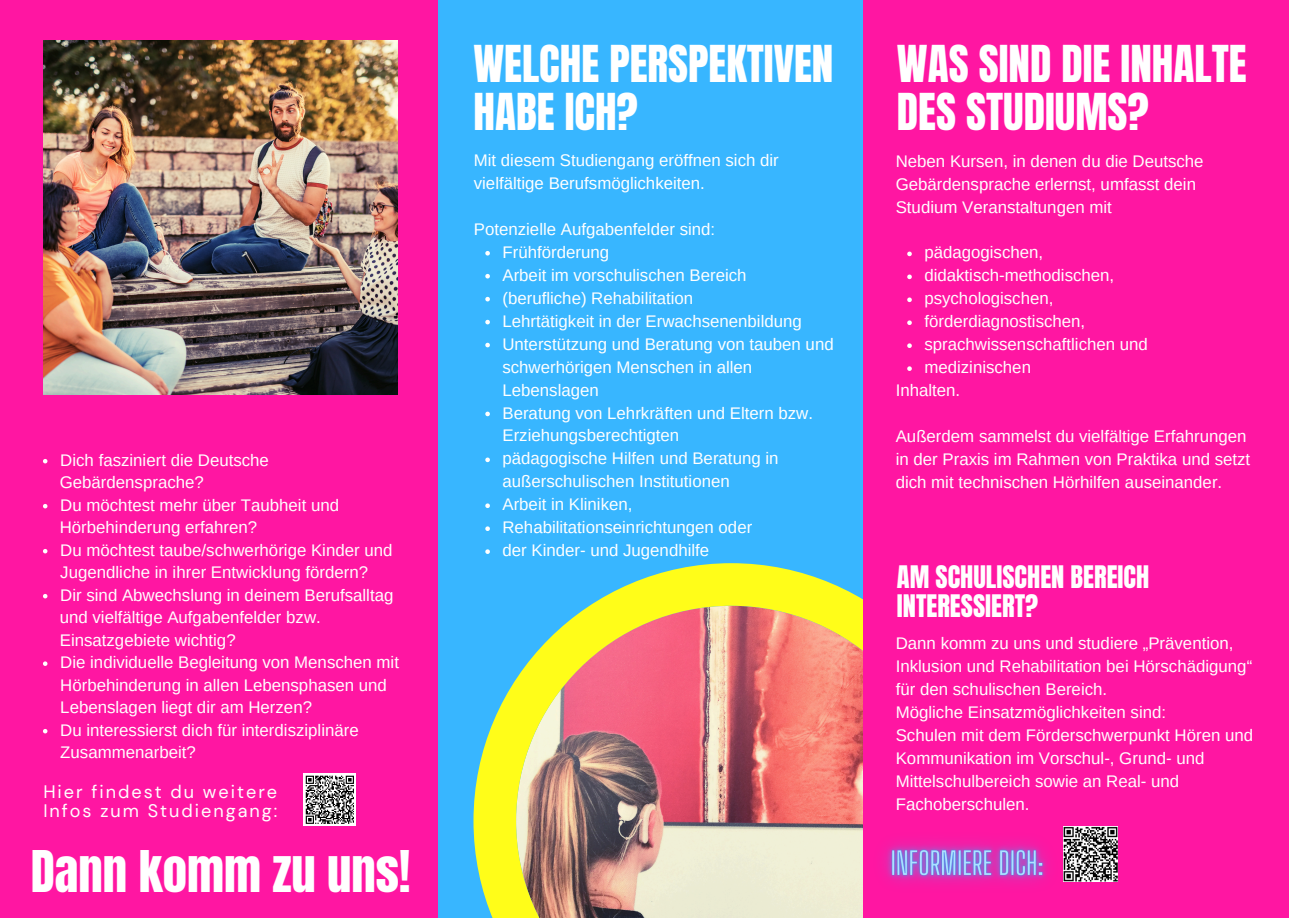
<style>
.page{position:relative;width:1289px;height:918px;background:#fff}
.page>*{position:absolute;margin:0;border:0;box-sizing:border-box;transform-origin:0 0}
.t1{font:48.9px "Anton";color:#fff}
.t2{font:43.2px/48.2px "Anton";color:#fff}
.t3{font:26.4px/28.7px "Anton";color:#fff}
.t4{font:18px/19.2px "DM Sans";letter-spacing:.11em;color:#fff}
.t5{font:16.8px/23px "Arimo";color:#fff}
</style>
<div class="page">
<div style="left:0;top:0;width:1288px;height:918px;background:#38b6ff"></div>
<div style="left:0;top:0;width:438px;height:918px;background:#ff16a2"></div>
<img style="left:473px;top:563px;width:390px;height:355px">
<div style="left:863px;top:0;width:425px;height:918px;background:#ff16a2"></div>
<svg style="left:907px;top:252px;width:4px;height:4px"></svg>
<svg style="left:907px;top:275px;width:4px;height:4px"></svg>
<svg style="left:907px;top:298px;width:4px;height:4px"></svg>
<svg style="left:907px;top:320px;width:4px;height:5px"></svg>
<svg style="left:907px;top:343px;width:4px;height:5px"></svg>
<svg style="left:907px;top:366px;width:4px;height:5px"></svg>
<img style="left:854px;top:809px;width:225px;height:108px">
<img style="left:43px;top:40px;width:355px;height:354px">
<svg style="left:485px;top:251px;width:5px;height:5px"></svg>
<svg style="left:485px;top:274px;width:5px;height:5px"></svg>
<svg style="left:485px;top:297px;width:5px;height:4px"></svg>
<svg style="left:485px;top:320px;width:5px;height:4px"></svg>
<svg style="left:485px;top:343px;width:5px;height:4px"></svg>
<svg style="left:485px;top:412px;width:5px;height:4px"></svg>
<svg style="left:485px;top:458px;width:5px;height:4px"></svg>
<svg style="left:485px;top:503px;width:5px;height:5px"></svg>
<svg style="left:485px;top:526px;width:5px;height:5px"></svg>
<svg style="left:485px;top:549px;width:5px;height:5px"></svg>
<svg style="left:43px;top:459px;width:4px;height:4px"></svg>
<svg style="left:43px;top:504px;width:4px;height:4px"></svg>
<svg style="left:43px;top:549px;width:4px;height:4px"></svg>
<svg style="left:43px;top:594px;width:4px;height:4px"></svg>
<svg style="left:43px;top:661px;width:4px;height:5px"></svg>
<svg style="left:43px;top:729px;width:4px;height:4px"></svg>
<img style="left:1063px;top:827px;width:54px;height:55px">
<div style="left:303px;top:773px;width:53px;height:53px;background:#fff"></div>
<svg style="left:305px;top:775px;width:49px;height:49px"></svg>
<p class="t5" style="left:60px;top:448px;width:210px">Dich fasziniert die Deutsche</p>
<p class="t5" style="left:60px;top:471px;width:146px">Gebärdensprache?</p>
<p class="t5" style="left:60px;top:493px;width:280px">Du möchtest mehr über Taubheit und</p>
<p class="t5" style="left:60px;top:516px;width:199px">Hörbehinderung erfahren?</p>
<p class="t5" style="left:60px;top:539px;width:333px;line-height:22.5px">Du möchtest taube/schwerhörige Kinder und<br>Jugendliche in ihrer Entwicklung fördern?</p>
<p class="t5" style="left:60px;top:583px;width:334px">Dir sind Abwechslung in deinem Berufsalltag</p>
<p class="t5" style="left:60px;top:606px;width:262px">und vielfältige Aufgabenfelder bzw.</p>
<p class="t5" style="left:60px;top:628px;width:177px">Einsatzgebiete wichtig?</p>
<p class="t5" style="left:60px;top:651px;width:340px;line-height:22.5px">Die individuelle Begleitung von Menschen mit<br>Hörbehinderung in allen Lebensphasen und<br>Lebenslagen liegt dir am Herzen?</p>
<p class="t5" style="left:60px;top:719px;width:300px;line-height:22.5px">Du interessierst dich für interdisziplinäre<br>Zusammenarbeit?</p>
<p class="t4" style="left:43px;top:782px;width:235px">Hier findest du weitere<br>Infos zum Studiengang:</p>
<h2 class="t1" style="left:31px;top:836px;width:381px">Dann komm zu uns!</h2>
<p class="t2" style="left:473px;top:40px;width:361px">WELCHE PERSPEKTIVEN<br>HABE ICH?</p>
<p class="t5" style="left:474px;top:149px;width:306px">Mit diesem Studiengang eröffnen sich dir vielfältige Berufsmöglichkeiten.</p>
<p class="t5" style="left:474px;top:218px;width:243px">Potenzielle Aufgabenfelder sind:</p>
<p class="t5" style="left:502px;top:241px;width:108px">Frühförderung</p>
<p class="t5" style="left:502px;top:263px;width:246px">Arbeit im vorschulischen Bereich</p>
<p class="t5" style="left:502px;top:286px;width:192px">(berufliche) Rehabilitation</p>
<p class="t5" style="left:502px;top:309px;width:301px">Lehrtätigkeit in der Erwachsenenbildung</p>
<p class="t5" style="left:502px;top:332px;width:333px">Unterstützung und Beratung von tauben und schwerhörigen Menschen in allen<br>Lebenslagen</p>
<h4 class="t5" style="left:502px;top:401px;width:312px">Beratung von Lehrkräften und Eltern bzw.<br>Erziehungsberechtigten</h4>
<p class="t5" style="left:502px;top:447px;width:277px">pädagogische Hilfen und Beratung in außerschulischen Institutionen</p>
<p class="t5" style="left:502px;top:493px;width:131px">Arbeit in Kliniken,</p>
<p class="t5" style="left:502px;top:516px;width:251px">Rehabilitationseinrichtungen oder</p>
<p class="t5" style="left:502px;top:539px;width:208px">der Kinder- und Jugendhilfe</p>
<p class="t2" style="left:896px;top:40px;width:351px">WAS SIND DIE INHALTE<br>DES STUDIUMS?</p>
<p class="t5" style="left:895px;top:149px;width:309px">Neben Kursen, in denen du die Deutsche<br>Gebärdensprache erlernst, umfasst dein<br>Studium Veranstaltungen mit</p>
<p class="t5" style="left:924px;top:241px;width:120px">pädagogischen,</p>
<p class="t5" style="left:924px;top:264px;width:191px">didaktisch-methodischen,</p>
<p class="t5" style="left:924px;top:287px;width:131px">psychologischen,</p>
<p class="t5" style="left:924px;top:310px;width:162px">förderdiagnostischen,</p>
<p class="t5" style="left:924px;top:333px;width:225px">sprachwissenschaftlichen und</p>
<p class="t5" style="left:924px;top:356px;width:108px">medizinischen</p>
<p class="t5" style="left:895px;top:379px;width:66px">Inhalten.</p>
<p class="t5" style="left:895px;top:425px;width:356px">Außerdem sammelst du vielfältige Erfahrungen in der Praxis im Rahmen von Praktika und setzt dich mit technischen Hörhilfen auseinander.</p>
<h2 class="t3" style="left:896px;top:563px;width:254px">AM SCHULISCHEN BEREICH<br>INTERESSIERT?</h2>
<p class="t5" style="left:895px;top:632px;width:358px">Dann komm zu uns und studiere „Prävention,<br>Inklusion und Rehabilitation bei Hörschädigung“ für den schulischen Bereich.</p>
<p class="t5" style="left:895px;top:701px;width:272px">Mögliche Einsatzmöglichkeiten sind:</p>
<h1 class="t5" style="left:895px;top:724px;width:359px">Schulen mit dem Förderschwerpunkt Hören und Kommunikation im Vorschul-, Grund- und Mittelschulbereich sowie an Real- und Fachoberschulen.</h1>
</div>
